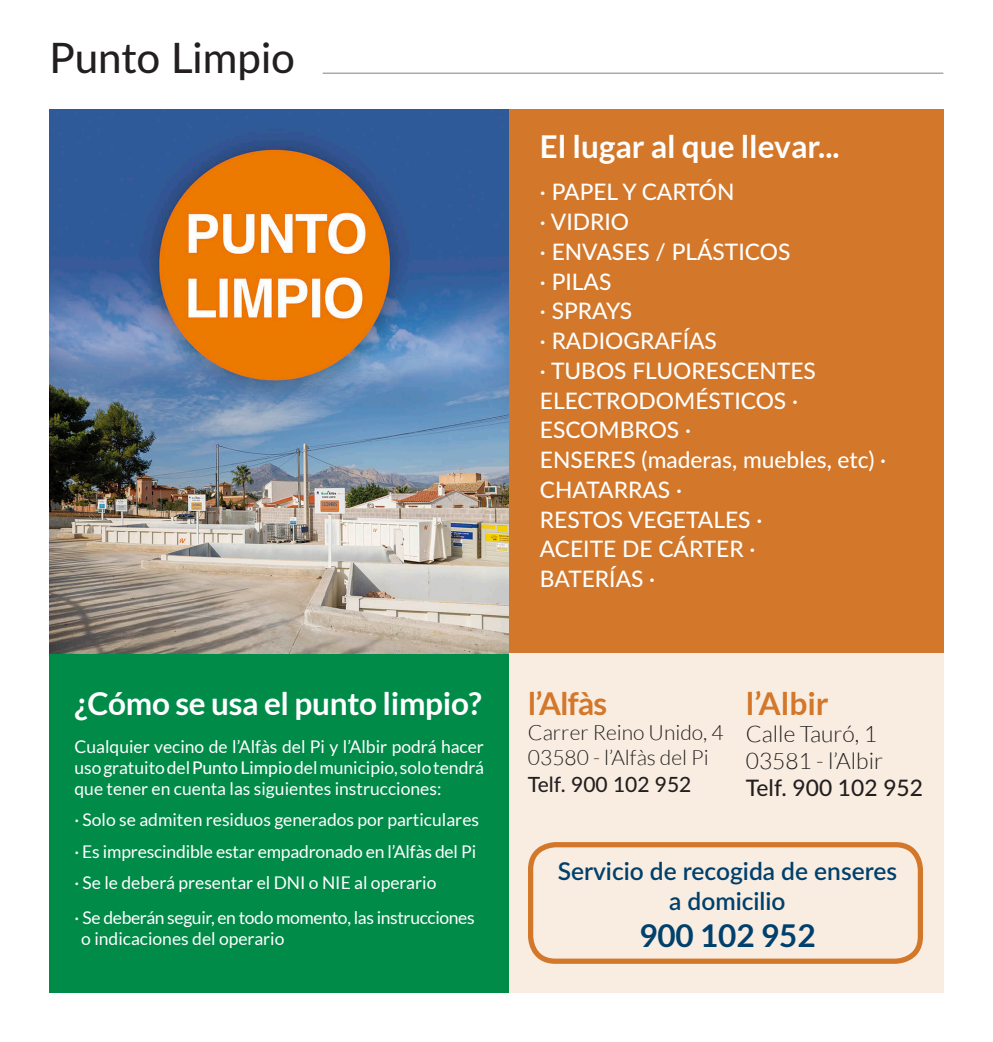
<style>
.page{position:relative;width:993px;height:1042px;background:#fff}
.page>*{position:absolute;margin:0;border:0;box-sizing:border-box;transform-origin:0 0}
.t1{font:500 42px "Lato";color:#231f20}
.t2{font:700 31.5px "Lato";letter-spacing:-.01em;color:#fff}
.t3{font:700 31.5px "Lato";letter-spacing:-.015em;color:#d3772a}
.t4{font:700 31.5px "Lato";color:#00406c}
.t5{font:600 24.5px "Lato";color:#00406c}
.t6{font:500 22.75px "Lato";color:#fff}
.t7{font:300 22.75px "Lato";color:#231f20}
.t8{font:500 22.75px "Lato";color:#231f20}
.t9{font:300 21px "Lato";color:#231f20}
.t10{font:500 21px "Lato";color:#231f20}
.t11{font:17.5px/21px "Lato";color:#fff;text-align:justify}
.t12{font:17.5px/21px "Lato";letter-spacing:-.02em;color:#fff}
.s1{font-weight:500}
</style>
<div class="page">
<div style="left:507px;top:653px;width:436px;height:339px;background:#f9ede1"></div>
<hr style="left:322px;top:73px;width:621px;height:1px;background:#808285">
<div style="left:50px;top:624px;width:458px;height:368px;background:#008b49"></div>
<div style="left:507px;top:109px;width:436px;height:544px;background:#d3772a"></div>
<div style="left:528px;top:842px;width:394px;height:122px;border:5px solid #d3772a;border-radius:25px"></div>
<img style="left:50px;top:109px;width:458px;height:544px">
<p class="t1" style="left:50px;top:28px;width:247px">Punto Limpio</p>
<p class="t2" style="left:74px;top:685px;width:409px">¿Cómo se usa el punto limpio?</p>
<p class="t11" style="left:74px;top:736px;width:411px">Cualquier vecino de l’Alfàs del Pi y l’Albir podrá hacer uso gratuito del <span class="s1">Punto Limpio</span> del municipio, solo tendrá que tener en cuenta las siguientes instrucciones:</p>
<p class="t11" style="left:74px;top:809px;width:406px">· Solo se admiten residuos generados por particulares</p>
<p class="t11" style="left:74px;top:841px;width:403px">· Es imprescindible estar empadronado en l’Alfàs del Pi</p>
<p class="t11" style="left:74px;top:872px;width:363px">· Se le deberá presentar el DNI o NIE al operario</p>
<p class="t12" style="left:81px;top:907px;width:395px;text-indent:-7px">· Se deberán seguir, en todo momento, las instrucciones o indicaciones del operario</p>
<p class="t2" style="left:539px;top:129px;width:301px">El lugar al que llevar...</p>
<p class="t6" style="left:539px;top:176px;width:196px">· PAPEL Y CARTÓN</p>
<p class="t6" style="left:539px;top:205px;width:91px">· VIDRIO</p>
<p class="t6" style="left:539px;top:235px;width:252px">· ENVASES / PLÁSTICOS</p>
<p class="t6" style="left:539px;top:265px;width:73px">· PILAS</p>
<p class="t6" style="left:539px;top:295px;width:94px">· SPRAYS</p>
<p class="t6" style="left:539px;top:324px;width:178px">· RADIOGRAFÍAS</p>
<p class="t6" style="left:539px;top:354px;width:277px">· TUBOS FLUORESCENTES</p>
<p class="t6" style="left:539px;top:384px;width:259px">ELECTRODOMÉSTICOS ·</p>
<p class="t6" style="left:539px;top:414px;width:152px">ESCOMBROS ·</p>
<p class="t6" style="left:539px;top:443px;width:347px">ENSERES (maderas, muebles, etc) ·</p>
<p class="t6" style="left:539px;top:473px;width:143px">CHATARRAS ·</p>
<p class="t6" style="left:539px;top:503px;width:224px">RESTOS VEGETALES ·</p>
<p class="t6" style="left:539px;top:533px;width:217px">ACEITE DE CÁRTER ·</p>
<p class="t6" style="left:539px;top:562px;width:117px">BATERÍAS ·</p>
<p class="t3" style="left:528px;top:685px;width:81px">l’Alfàs</p>
<p class="t9" style="left:528px;top:721px;width:197px">Carrer Reino Unido, 4</p>
<p class="t9" style="left:528px;top:746px;width:182px">03580 - l’Alfàs del Pi</p>
<p class="t10" style="left:528px;top:769px;width:165px">Telf. 900 102 952</p>
<p class="t3" style="left:745px;top:685px;width:84px">l’Albir</p>
<p class="t7" style="left:745px;top:721px;width:133px">Calle Tauró, 1</p>
<p class="t7" style="left:745px;top:749px;width:139px">03581 - l’Albir</p>
<p class="t8" style="left:745px;top:772px;width:178px">Telf. 900 102 952</p>
<p class="t5" style="left:557px;top:853px;width:341px">Servicio de recogida de enseres</p>
<p class="t5" style="left:669px;top:883px;width:118px">a domicilio</p>
<p class="t4" style="left:638px;top:918px;width:178px">900 102 952</p>
</div>
